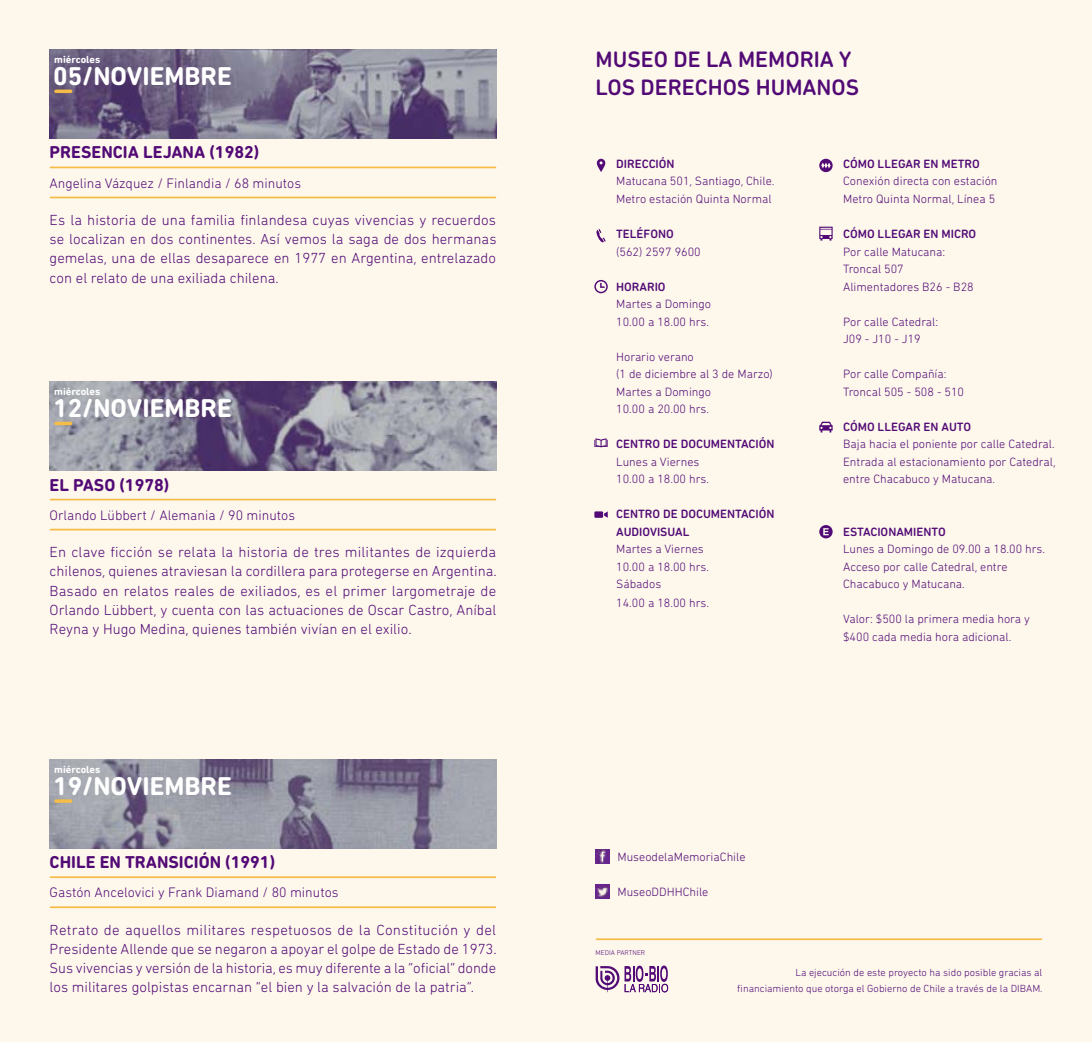
<style>
.page{position:relative;width:1092px;height:1042px;background:#fff}
.page>*{position:absolute;margin:0;border:0;box-sizing:border-box;transform-origin:0 0}
.t1{font:700 26.25px "DIN Next Rounded LT Pro";color:#fff}
.t2{font:500 22.75px/28px "DIN Next Rounded LT Pro";color:#520a76}
.t3{font:700 17.5px "DIN Next Rounded LT Pro";color:#520a76}
.t4{font:300 14.88px/19.2px "DIN Next Rounded LT Pro";color:#520a76;text-align:justify}
.t5{font:300 14px "DIN Next Rounded LT Pro";color:#520a76}
.t6{font:300 12.25px/17.5px "DIN Next Rounded LT Pro";color:#520a76}
.t7{font:500 12.25px/17.5px "DIN Next Rounded LT Pro";color:#520a76}
.t8{font:300 10.5px/15.8px "DIN Next Rounded LT Pro";color:#520a76;text-align:right}
.t9{font:700 10.5px "DIN Next Rounded LT Pro";color:#fff}
.t10{font:300 7px "DIN Next Rounded LT Pro";color:#520a76}
</style>
<div class="page">
<div style="left:0;top:0;width:546px;height:1042px;background:#fef8ec"></div>
<div style="left:546px;top:0;width:545px;height:1042px;background:#fef8ec"></div>
<img style="left:50px;top:759px;width:446px;height:89px">
<img style="left:50px;top:382px;width:446px;height:88px">
<img style="left:50px;top:50px;width:446px;height:88px">
<hr style="left:50px;top:876px;width:445px;height:2px;background:#f5bd47">
<hr style="left:50px;top:906px;width:445px;height:2px;background:#f5bd47">
<svg style="left:56px;top:799px;width:15px;height:4px"></svg>
<hr style="left:50px;top:499px;width:445px;height:1px;background:#f5bd47">
<hr style="left:50px;top:529px;width:445px;height:1px;background:#f5bd47">
<hr style="left:56px;top:422px;width:15px;height:3px;background:#f5bd47">
<hr style="left:50px;top:167px;width:445px;height:1px;background:#f5bd47">
<hr style="left:50px;top:197px;width:445px;height:1px;background:#f5bd47">
<hr style="left:56px;top:90px;width:15px;height:3px;background:#f5bd47">
<svg style="left:596px;top:159px;width:9px;height:13px"></svg>
<svg style="left:594px;top:280px;width:13px;height:13px"></svg>
<svg style="left:596px;top:229px;width:9px;height:14px"></svg>
<svg style="left:594px;top:438px;width:13px;height:9px"></svg>
<svg style="left:819px;top:422px;width:13px;height:10px"></svg>
<svg style="left:819px;top:227px;width:13px;height:14px"></svg>
<svg style="left:819px;top:159px;width:13px;height:13px"></svg>
<svg style="left:819px;top:525px;width:13px;height:13px"></svg>
<img style="left:595px;top:850px;width:14px;height:13px">
<img style="left:595px;top:885px;width:14px;height:13px">
<svg style="left:594px;top:511px;width:13px;height:7px"></svg>
<svg style="left:595px;top:965px;width:73px;height:27px"></svg>
<hr style="left:596px;top:938px;width:445px;height:2px;background:#f5bd47">
<p class="t9" style="left:54px;top:54px;width:48px">MIÉRCOLES</p>
<h1 class="t1" style="left:53px;top:61px;width:57px">05/NOVIEMBRE</h1>
<p class="t3" style="left:50px;top:142px;width:22px">PRESENCIA</p>
<p class="t3" style="left:143px;top:142px;width:21px">LEJANA</p>
<p class="t3" style="left:209px;top:142px;width:51px">(1982)</p>
<p class="t5" style="left:50px;top:175px;width:253px">Angelina Vázquez / Finlandia / 68 minutos</p>
<p class="t4" style="left:50px;top:210px;width:448px">Es la historia de una familia finlandesa cuyas vivencias y recuerdos se localizan en dos continentes. Así vemos la saga de dos hermanas gemelas, una de ellas desaparece en 1977 en Argentina, entrelazado con el relato de una exiliada chilena.</p>
<p class="t9" style="left:54px;top:386px;width:48px">MIÉRCOLES</p>
<h1 class="t1" style="left:53px;top:393px;width:57px">12/NOVIEMBRE</h1>
<p class="t3" style="left:50px;top:474px;width:45px">EL PASO</p>
<p class="t3" style="left:119px;top:474px;width:51px">(1978)</p>
<p class="t5" style="left:50px;top:507px;width:247px">Orlando Lübbert / Alemania / 90 minutos</p>
<p class="t4" style="left:50px;top:542px;width:448px">En clave ficción se relata la historia de tres militantes de izquierda chilenos, quienes atraviesan la cordillera para protegerse en Argentina.<br>Basado en relatos reales de exiliados, es el primer largometraje de Orlando Lübbert, y cuenta con las actuaciones de Oscar Castro, Aníbal Reyna y Hugo Medina, quienes también vivían en el exilio.</p>
<p class="t9" style="left:54px;top:763px;width:48px">MIÉRCOLES</p>
<h1 class="t1" style="left:53px;top:770px;width:57px">19/NOVIEMBRE</h1>
<p class="t3" style="left:50px;top:852px;width:20px">CHILE</p>
<p class="t3" style="left:100px;top:852px;width:46px">EN TRANSICIÓN</p>
<p class="t3" style="left:225px;top:852px;width:51px">(1991)</p>
<p class="t5" style="left:50px;top:884px;width:290px">Gastón Ancelovici y Frank Diamand / 80 minutos</p>
<p class="t4" style="left:50px;top:920px;width:448px">Retrato de aquellos militares respetuosos de la Constitución y del Presidente Allende que se negaron a apoyar el golpe de Estado de 1973.<br>Sus vivencias y versión de la historia, es muy diferente a la “oficial” donde los militares golpistas encarnan “el bien y la salvación de la patria”.</p>
<h2 class="t2" style="left:595px;top:45px;width:265px">MUSEO DE LA MEMORIA Y<br>LOS DERECHOS HUMANOS</h2>
<p class="t7" style="left:616px;top:155px;width:60px">DIRECCIÓN</p>
<p class="t6" style="left:616px;top:172px;width:160px">Matucana 501, Santiago, Chile.<br>Metro estación Quinta Normal</p>
<p class="t7" style="left:616px;top:225px;width:59px">TELÉFONO</p>
<p class="t6" style="left:616px;top:242px;width:86px">(562) 2597 9600</p>
<p class="t7" style="left:616px;top:277px;width:51px">HORARIO</p>
<p class="t6" style="left:616px;top:295px;width:96px">Martes a Domingo<br>10.00 a 18.00 hrs.</p>
<p class="t6" style="left:616px;top:347px;width:158px">Horario verano<br>(1 de diciembre al 3 de Marzo)<br>Martes a Domingo<br>10.00 a 20.00 hrs.</p>
<p class="t7" style="left:616px;top:435px;width:160px">CENTRO DE DOCUM ENTACIÓN</p>
<p class="t6" style="left:616px;top:452px;width:94px">Lunes a Viernes<br>10.00 a 18.00 hrs.</p>
<p class="t7" style="left:616px;top:505px;width:160px">CENTRO DE DOCUM ENTACIÓN<br>AUDIOVISUAL</p>
<p class="t6" style="left:616px;top:540px;width:94px">Martes a Viernes<br>10.00 a 18.00 hrs.<br>Sábados</p>
<p class="t6" style="left:616px;top:594px;width:94px">14.00 a 18.00 hrs.</p>
<p class="t7" style="left:843px;top:155px;width:138px">CÓMO LLEGAR EN METRO</p>
<p class="t6" style="left:843px;top:172px;width:156px">Conexión directa con estación<br>Metro Quinta Normal, Línea 5</p>
<p class="t7" style="left:843px;top:225px;width:135px">CÓMO LLEGAR EN MICRO</p>
<p class="t6" style="left:843px;top:242px;width:132px">Por calle Matucana:<br>Troncal 507<br>Alimentadores B26 - B28</p>
<p class="t6" style="left:843px;top:312px;width:97px">Por calle Catedral:<br>J09 - J10 - J19</p>
<p class="t6" style="left:843px;top:365px;width:122px">Por calle Compañía:<br>Troncal 505 - 508 - 510</p>
<p class="t7" style="left:843px;top:417px;width:129px">CÓMO LLEGAR EN AUTO</p>
<p class="t6" style="left:843px;top:435px;width:214px;text-align:justify">Baja hacia el poniente por calle Catedral.<br>Entrada al estacionamiento por Catedral, entre Chacabuco y Matucana.</p>
<p class="t7" style="left:843px;top:522px;width:104px">ESTACIONAMIENTO</p>
<p class="t6" style="left:843px;top:540px;width:203px">Lunes a Domingo de 09.00 a 18.00 hrs.<br>Acceso por calle Catedral, entre<br>Chacabuco y Matucana.</p>
<p class="t6" style="left:843px;top:610px;width:188px">Valor: $500 la primera media hora y $400 cada media hora adicional.</p>
<p class="t6" style="left:617px;top:848px;width:130px">MuseodelaMemoriaChile</p>
<p class="t6" style="left:617px;top:883px;width:92px">MuseoDDHHChile</p>
<p class="t10" style="left:595px;top:949px;width:51px">MEDIA PARTNER</p>
<p class="t8" style="left:737px;top:964px;width:307px">La ejecución de este proyecto ha sido posible gracias al financiamiento que otorga el Gobierno de Chile a través de la DI BAM.</p>
</div>
